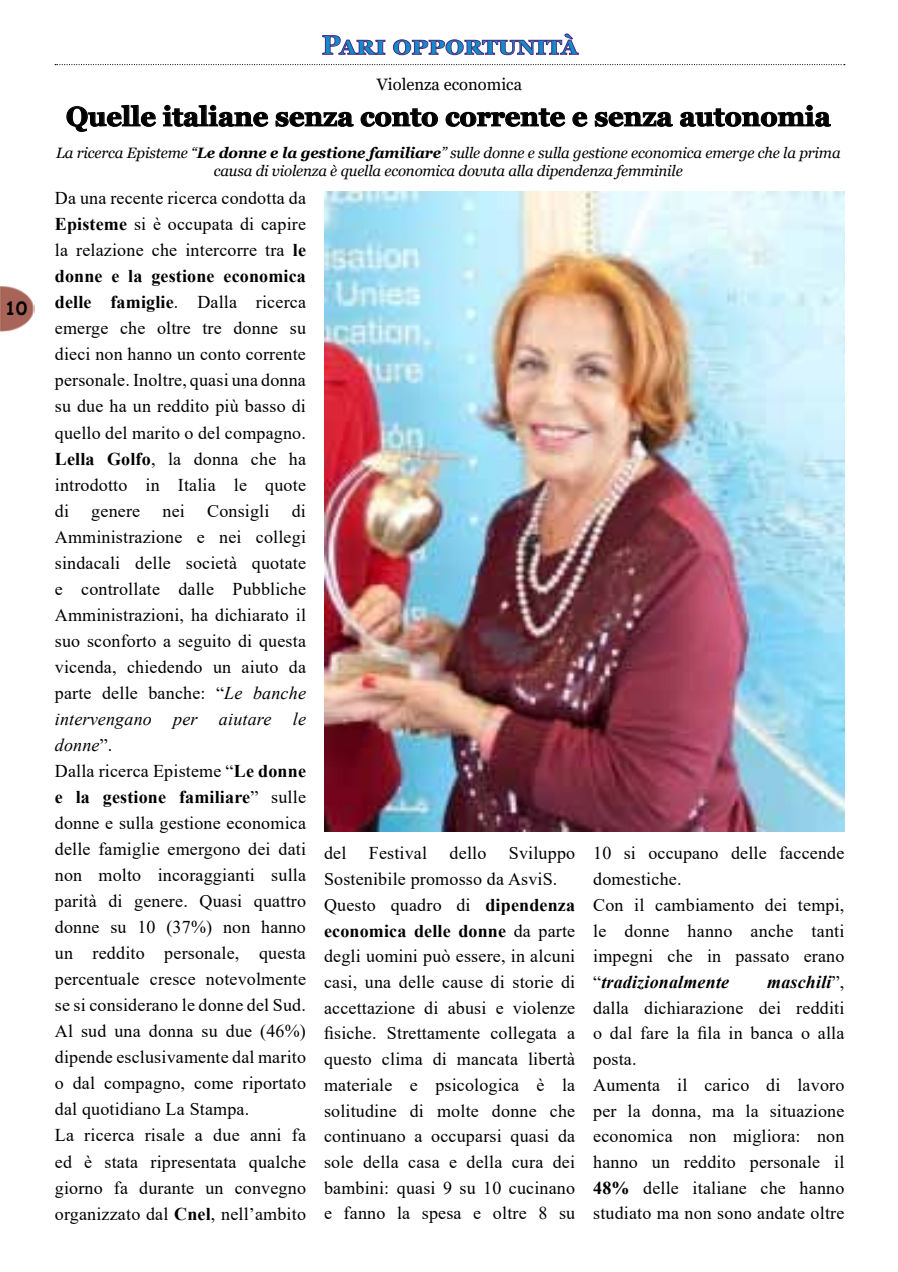
<style>
.page{position:relative;width:898px;height:1272px;background:#fff}
.page>*{position:absolute;margin:0;border:0;box-sizing:border-box;transform-origin:0 0}
.t1{font:700 27px "Georgia";color:#000}
.t2{font:700 27px "Georgia";letter-spacing:.15em;color:#0e8dc9}
.t3{font:18px/26px "Times New Roman";letter-spacing:.01em;color:#000}
.t4{font:700 18px "Comic Sans MS";color:#000}
.t5{font:16.5px "Georgia";color:#000}
.t6{font:italic 15px/18px "Georgia";letter-spacing:-.01em;color:#000;text-align:center}
.s1{font-weight:700}
.s2{font-style:italic}
.s3{font-weight:700;font-style:italic}
</style>
<div class="page">
<img style="left:0;top:286px;width:34px;height:46px">
<svg style="left:66px;top:104px;width:203px;height:28px"></svg>
<svg style="left:275px;top:111px;width:79px;height:16px"></svg>
<svg style="left:360px;top:108px;width:78px;height:19px"></svg>
<svg style="left:445px;top:108px;width:143px;height:19px"></svg>
<svg style="left:594px;top:104px;width:237px;height:23px"></svg>
<svg style="left:55px;top:64px;width:789px;height:1px"></svg>
<svg style="left:322px;top:35px;width:63px;height:20px"></svg>
<svg style="left:393px;top:33px;width:186px;height:22px"></svg>
<img style="left:324px;top:192px;width:520px;height:639px">
<p class="t4" style="left:5px;top:295px;width:23px">10</p>
<h1 class="t2" style="left:321px;top:28px;width:257px">Pari opportunità</h1>
<p class="t5" style="left:377px;top:74px;width:146px">Violenza economica</p>
<h1 class="t1" style="left:66px;top:99px;width:766px">Quelle italiane senza conto corrente e senza autonomia</h1>
<p class="t6" style="left:56px;top:144px;width:785px">La ricerca Episteme “<span class="s1">Le donne e la gestione familiare</span>” sulle donne e sulla gestione economica emerge che la prima causa di violenza è quella economica dovuta alla dipendenza femminile</p>
<p class="t3" style="left:55px;top:185px;width:253px">Da una recente ricerca condotta da<br><span class="s1">Episteme</span> si è occupata di capire la relazione che intercorre tra <span class="s1">le donne e la gestione economica delle famiglie</span>. Dalla ricerca emerge che oltre tre donne su dieci non hanno un conto corrente personale. Inoltre, quasi una donna su due ha un reddito più basso di quello del marito o del compagno.<br><span class="s1">Lella Golfo</span>, la donna che ha introdotto in Italia le quote di genere nei Consigli di<br>Amministrazione e nei collegi sindacali delle società quotate e controllate dalle Pubbliche<br>Amministrazioni, ha dichiarato il suo sconforto a seguito di questa vicenda, chiedendo un aiuto da parte delle banche: “<span class="s2">Le banche intervengano per aiutare le donne</span>”.<br>Dalla ricerca Episteme “<span class="s1">Le donne e la gestione familiare</span>” sulle donne e sulla gestione economica delle famiglie emergono dei dati non molto incoraggianti sulla parità di genere. Quasi quattro donne su 10 (37%) non hanno un reddito personale, questa percentuale cresce notevolmente se si considerano le donne del Sud.<br>Al sud una donna su due (46%) dipende esclusivamente dal marito o dal compagno, come riportato dal quotidiano La Stampa.<br>La ricerca risale a due anni fa ed è stata ripresentata qualche giorno fa durante un convegno organizzato dal <span class="s1">Cnel</span>, nell’ambito</p>
<p class="t3" style="left:324px;top:840px;width:253px">del Festival dello Sviluppo<br>Sostenibile promosso da AsviS.<br>Questo quadro di <span class="s1">dipendenza economica delle donne</span> da parte degli uomini può essere, in alcuni casi, una delle cause di storie di accettazione di abusi e violenze fisiche. Strettamente collegata a questo clima di mancata libertà materiale e psicologica è la solitudine di molte donne che continuano a occuparsi quasi da sole della casa e della cura dei bambini: quasi 9 su 10 cucinano e fanno la spesa e oltre 8 su</p>
<p class="t3" style="left:593px;top:839px;width:253px">10 si occupano delle faccende domestiche.<br>Con il cambiamento dei tempi, le donne hanno anche tanti impegni che in passato erano “<span class="s3">tradizionalmente</span></p>
<p class="t3" style="left:593px;top:968px;width:253px;text-indent:174px"><span class="s3">maschili</span>”, dalla dichiarazione dei redditi o dal fare la fila in banca o alla posta.<br>Aumenta il carico di lavoro per la donna, ma la situazione economica non migliora: non hanno un reddito personale il<br><span class="s1">48%</span> delle italiane che hanno studiato ma non sono andate oltre</p>
</div>
